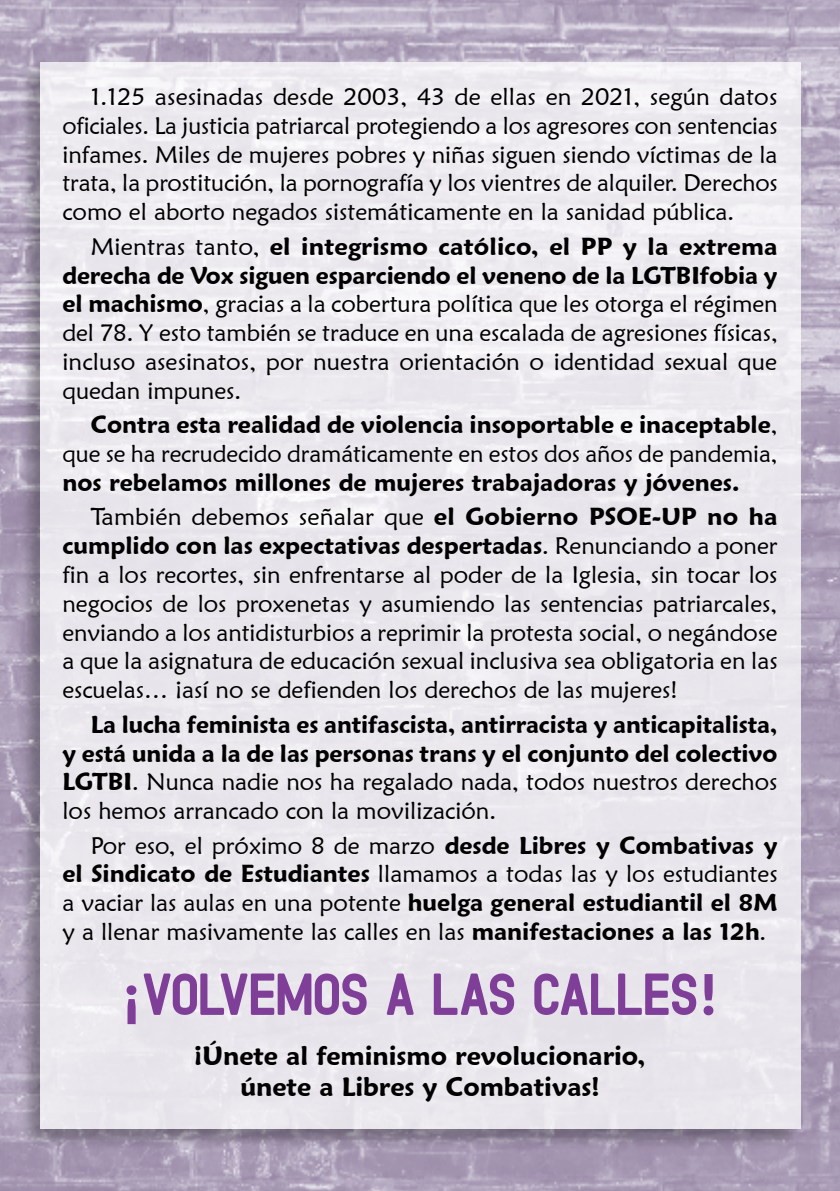
<style>
.page{position:relative;width:840px;height:1191px;background:#fff}
.page>*{position:absolute;margin:0;border:0;box-sizing:border-box;transform-origin:0 0}
.t1{font:56px "Black Roads DEMO";color:#7f3f98}
.t2{font:600 26px/31.2px "Maiandra GD";color:#000;text-align:center}
.t3{font:24px/28.8px "Maiandra GD";color:#000;text-align:justify}
.t4{font:600 24px/28.8px "Maiandra GD";color:#000}
.s1{font-weight:600}
.s2{font-weight:400}
.s3{font-family:"Lato";font-weight:900}
</style>
<div class="page">
<img style="left:0;top:0;width:839px;height:1191px">
<div style="left:19px;top:62px;width:782px;height:1088px;background:#000;opacity:.4"></div>
<div style="left:40px;top:62px;width:759px;height:1066px;background:#eae7ed"></div>
<p class="t3" style="left:62px;top:82px;width:716px;text-indent:28px">1.125 asesinadas desde 2003, 43 de ellas en 2021, según datos oficiales. La justicia patriarcal protegiendo a los agresores con sentencias infames. Miles de mujeres pobres y niñas siguen siendo víctimas de la trata, la prostitución, la pornografía y los vientres de alquiler. Derechos como el aborto negados sistemáticamente en la sanidad pública.</p>
<p class="t3" style="left:62px;top:232px;width:716px;text-indent:28px">Mientras tanto, <span class="s1">el integrismo católico, el PP y la extrema derecha de Vox siguen esparciendo el veneno de la LGTBIfobia y el machismo</span>, gracias a la cobertura política que les otorga el régimen del 78. Y esto también se traduce en una escalada de agresiones físicas, incluso asesinatos, por nuestra orientación o identidad sexual que quedan impunes.</p>
<p class="t3" style="left:62px;top:410px;width:716px;text-align:right"><span class="s1">Contra esta realidad de violencia insoportable e inaceptable</span>, que se ha recrudecido dramáticamente en estos dos años de pandemia,</p>
<p class="t4" style="left:91px;top:465px;width:687px;line-height:34.4px;text-indent:-28px">nos rebelamos millones de mujeres trabajadoras y jóvenes.<br><span class="s2">También debemos señalar que</span> el Gobierno PSOE-UP no ha</p>
<p class="t3" style="left:62px;top:531px;width:716px"><span class="s1">cumplido con las expectativas despertadas</span>. Renunciando a poner fin a los recortes, sin enfrentarse al poder de la Iglesia, sin tocar los negocios de los proxenetas y asumiendo las sentencias patriarcales, enviando a los antidisturbios a reprimir la protesta social, o negándose a que la asignatura de educación sexual inclusiva sea obligatoria en las escuelas… ¡así no se defienden los derechos de las mujeres!</p>
<p class="t4" style="left:62px;top:709px;width:716px;text-align:justify;text-indent:28px">La lucha feminista es antifascista, antirracista y anticapitalista, y está unida a la de las personas trans y el conjunto del colectivo LGTBI<span class="s2">. Nunca nadie nos ha regalado nada, todos nuestros derechos los hemos arrancado con la movilización.</span></p>
<p class="t3" style="left:62px;top:830px;width:716px;text-indent:28px">Por eso, el próximo 8 de marzo <span class="s1">desde Libres y Combativas y el Sindicato de Estudiantes</span> llamamos a todas las y los estudiantes a vaciar las aulas en una potente <span class="s1">huelga general estudiantil el 8M </span>y a llenar masivamente las calles en las <span class="s1">manifestaciones a las 12h</span>.</p>
<h1 class="t1" style="left:121px;top:961px;width:599px"><span class="s3">¡</span>VOLVEMOS A LAS CALLES<span class="s3">!</span></h1>
<p class="t2" style="left:194px;top:1040px;width:452px">¡Únete al feminismo revolucionario, únete a Libres y Combativas!</p>
</div>
